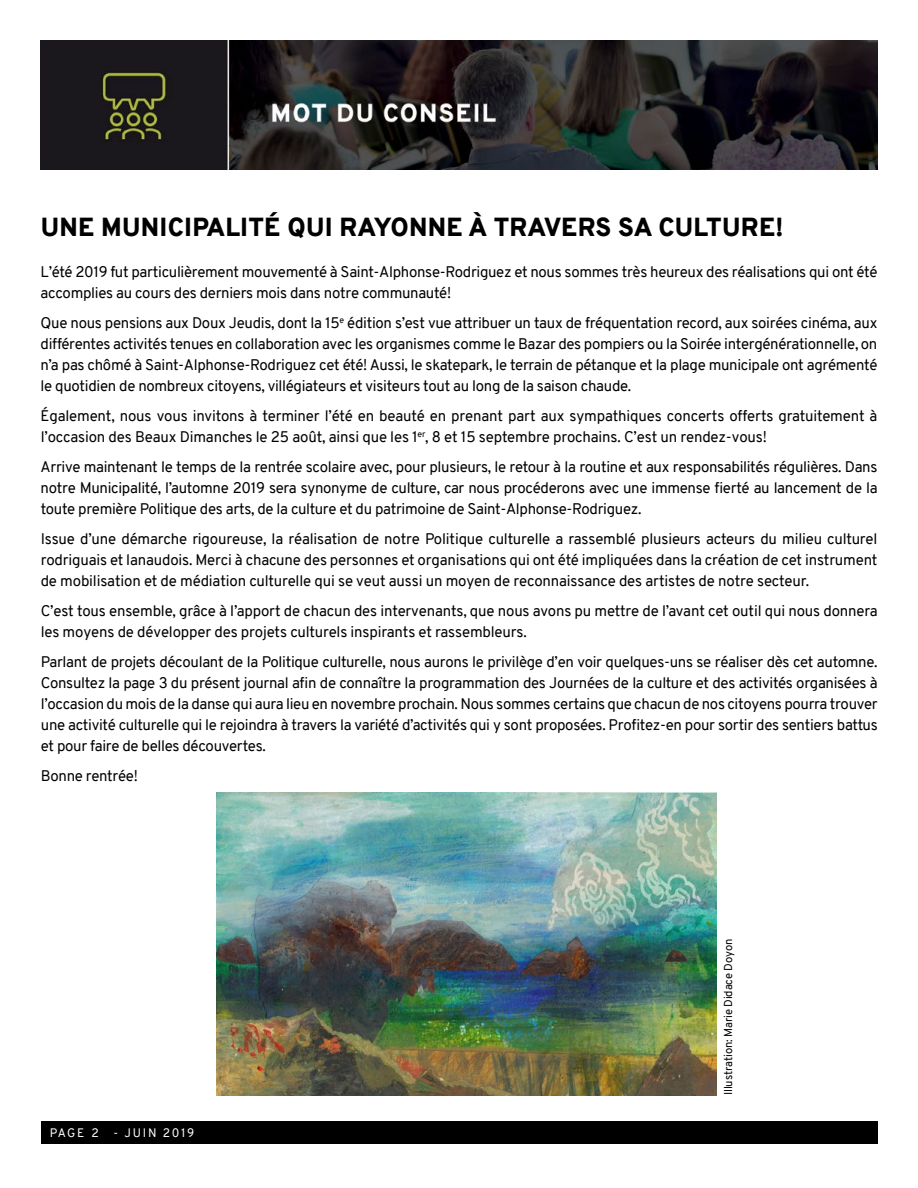
<style>
.page{position:relative;width:918px;height:1188px;background:#fff}
.page>*{position:absolute;margin:0;border:0;box-sizing:border-box;transform-origin:0 0}
.t1{font:900 25.5px "Overpass";letter-spacing:-.005em;color:#000}
.t2{font:15px/21px "Overpass";letter-spacing:-.01em;color:#000;text-align:justify}
.t3{font:12px "Overpass";letter-spacing:.14em;color:#fff}
.t4{font:11.25px "Overpass";letter-spacing:-.01em;color:#000}
</style>
<div class="page">
<div style="left:41px;top:1121px;width:837px;height:23px;background:#000"></div>
<img style="left:40px;top:40px;width:838px;height:129px">
<img style="left:217px;top:793px;width:499px;height:303px">
<h1 class="t1" style="left:41px;top:209px;width:18px">UNE</h1>
<h1 class="t1" style="left:101px;top:209px;width:20px">MUN</h1>
<h1 class="t1" style="left:160px;top:209px;width:250px">ICIPALITÉ QU I RAYONNE</h1>
<h1 class="t1" style="left:469px;top:209px;width:44px">À TRA</h1>
<h1 class="t1" style="left:544px;top:209px;width:35px">VERS</h1>
<h1 class="t1" style="left:618px;top:209px;width:58px">SA CULTURE</h1>
<h1 class="t1" style="left:775px;top:209px;width:10px">!</h1>
<p class="t2" style="left:41px;top:262px;width:838px">L’été 2019 fut particulièrement mouvementé à Saint-Alphonse-Rodriguez et nous sommes très heureux des réalisations qui ont été accomplies au cours des derniers mois dans notre communauté!</p>
<p class="t2" style="left:41px;top:313px;width:838px">Que nous pensions aux Doux Jeudis, dont la 15<sup>e</sup> édition s’est vue attribuer un taux de fréquentation record, aux soirées cinéma, aux différentes activités tenues en collaboration avec les organismes comme le Bazar des pompiers ou la Soirée intergénérationnelle, on n’a pas chômé à Saint-Alphonse-Rodriguez cet été! Aussi, le skatepark, le terrain de pétanque et la plage municipale ont agrémenté le quotidien de nombreux citoyens, villégiateurs et visiteurs tout au long de la saison chaude.</p>
<p class="t2" style="left:41px;top:406px;width:838px">Également, nous vous invitons à terminer l’été en beauté en prenant part aux sympathiques concerts offerts gratuitement à l’occasion des Beaux Dimanches le 25 août, ainsi que les 1<sup>er</sup>, 8 et 15 septembre prochains. C’est un rendez-vous!</p>
<p class="t2" style="left:41px;top:457px;width:838px">Arrive maintenant le temps de la rentrée scolaire avec, pour plusieurs, le retour à la routine et aux responsabilités régulières. Dans notre Municipalité, l’automne 2019 sera synonyme de culture, car nous procéderons avec une immense fierté au lancement de la toute première Politique des arts, de la culture et du patrimoine de Saint-Alphonse-Rodriguez.</p>
<p class="t2" style="left:41px;top:528px;width:838px">Issue d’une démarche rigoureuse, la réalisation de notre Politique culturelle a rassemblé plusieurs acteurs du milieu culturel rodriguais et lanaudois. Merci à chacune des personnes et organisations qui ont été impliquées dans la création de cet instrument de mobilisation et de médiation culturelle qui se veut aussi un moyen de reconnaissance des artistes de notre secteur.</p>
<p class="t2" style="left:41px;top:600px;width:838px">C’est tous ensemble, grâce à l’apport de chacun des intervenants, que nous avons pu mettre de l’avant cet outil qui nous donnera les moyens de développer des projets culturels inspirants et rassembleurs.</p>
<p class="t2" style="left:41px;top:651px;width:839px">Parlant de projets découlant de la Politique culturelle, nous aurons le privilège d’en voir quelques-uns se réaliser dès cet automne.<br>Consultez la page 3 du présent journal afin de connaître la programmation des Journées de la culture et des activités organisées à l’occasion du mois de la danse qui aura lieu en novembre prochain. Nous sommes certains que chacun de nos citoyens pourra trouver une activité culturelle qui le rejoindra à travers la variété d’activités qui y sont proposées. Profitez-en pour sortir des sentiers battus et pour faire de belles découvertes.</p>
<p class="t2" style="left:41px;top:765px;width:98px">Bonne rentrée!</p>
<p class="t3" style="left:50px;top:1124px;width:146px">page 2 - juin 2019</p>
<p class="t4" style="left:720px;top:1095px;width:158px;rotate:-90deg">Illustration: Marie‐Didace Doyon</p>
</div>
